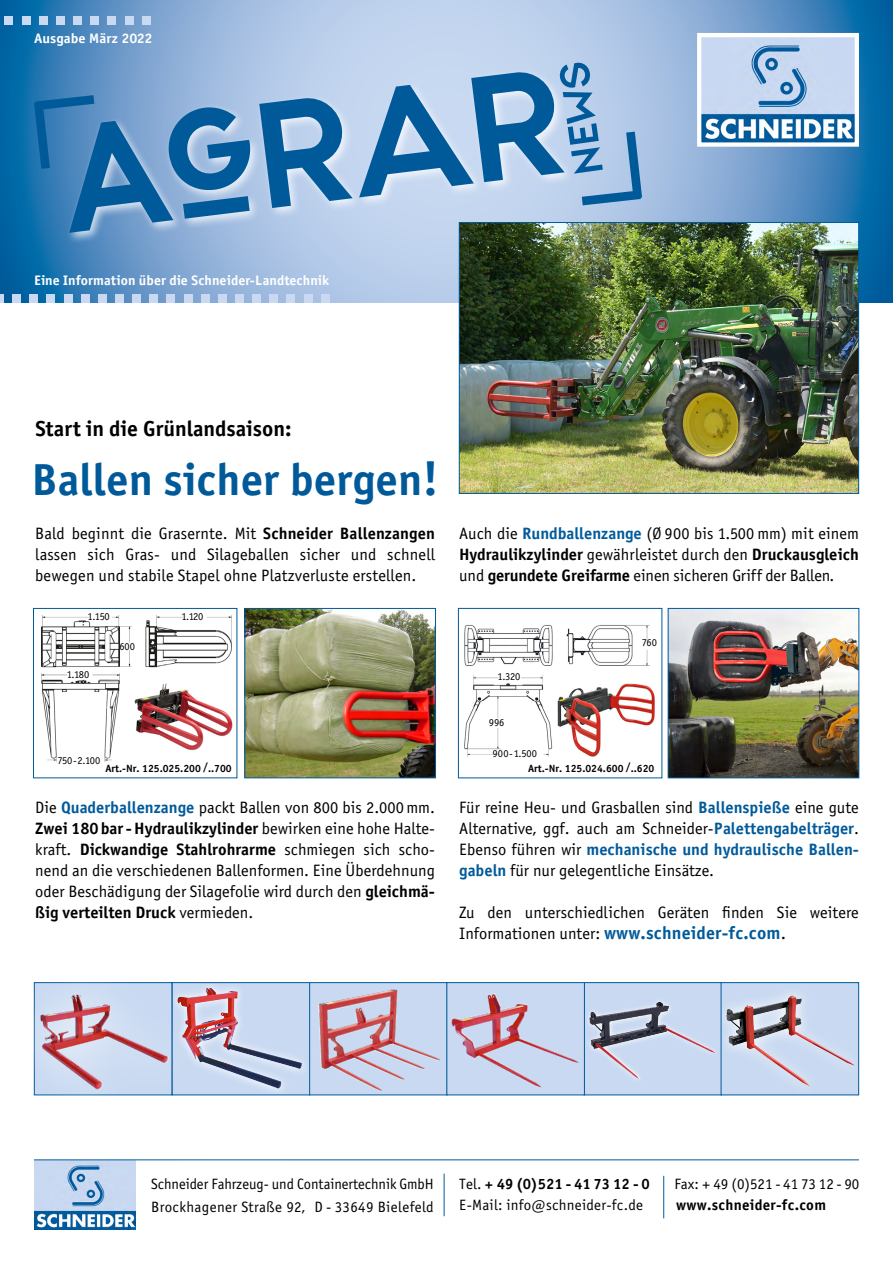
<style>
.page{position:relative;width:893px;height:1263px;background:#fff}
.page>*{position:absolute;margin:0;border:0;box-sizing:border-box;transform-origin:0 0}
.t1{font:45px "Officina Sans Bold ITC";color:#005a9a}
.t2{font:21.75px "Officina Sans Bold ITC";color:#000}
.t3{font:18px "Officina Sans Bold ITC";letter-spacing:.01em;color:#005a9a}
.t4{font:16.5px/21px "Officina Sans Book ITC";color:#000;text-align:justify}
.t5{font:16.5px "Officina Sans Bold ITC";color:#000}
.t6{font:16.5px "Officina Sans Bold ITC";color:#005a9a}
.t7{font:15px/23px "Officina Sans Book ITC";letter-spacing:-.005em;color:#000}
.t8{font:15px "Officina Sans Book ITC";letter-spacing:.015em;color:#000}
.t9{font:15px "Officina Sans Bold ITC";color:#000}
.t10{font:15px "Officina Sans Bold ITC";letter-spacing:.02em;color:#000}
.t11{font:13.8px "Officina Sans Bold ITC";letter-spacing:.005em;color:#fff}
.t12{font:13.8px "Officina Sans Bold ITC";letter-spacing:.005em;color:#fff;scale:1.04 1}
.t13{font:10.5px "Officina Sans Bold ITC";color:#000}
.t14{font:10.5px "Officina Sans Book ITC";letter-spacing:-.02em;color:#000}
.s1{font-size:48px}
.s2{font-family:"Officina Sans Bold ITC"}
.s3{font-family:"Officina Sans Bold ITC";color:#005a9a}
.s4{font-family:"Officina Sans Book ITC"}
.s5{font-family:"Officina Sans Book ITC";color:#000}
.s6{font-family:"Officina Sans Book ITC";font-size:16.5px;color:#000}
</style>
<div class="page">
<svg style="left:0;top:0;width:893px;height:303px;background:#74a3ce"></svg>
<svg style="left:26px;top:90px;width:39px;height:88px;background:#2372ad"></svg>
<div style="left:65px;top:67px;width:509px;height:177px;background:#fff;opacity:.75"></div>
<svg style="left:69px;top:70px;width:496px;height:163px;background:#78a5cd"></svg>
<svg style="left:559px;top:62px;width:91px;height:149px;background:#94b6da"></svg>
<img style="left:702px;top:38px;width:152px;height:104px">
<div style="left:697px;top:33px;width:162px;height:114px;border:4px solid #fff"></div>
<hr style="left:444px;top:1174px;width:1px;height:42px;background:#005a9a">
<div style="left:29px;top:294px;width:9px;height:9px;background:#c8d9f1"></div>
<div style="left:47px;top:294px;width:8px;height:9px;background:#c8d9f1"></div>
<div style="left:64px;top:294px;width:8px;height:9px;background:#c8d9f1"></div>
<div style="left:81px;top:294px;width:8px;height:9px;background:#c8d9f1"></div>
<div style="left:98px;top:294px;width:9px;height:9px;background:#c8d9f1"></div>
<div style="left:115px;top:294px;width:9px;height:9px;background:#c8d9f1"></div>
<div style="left:132px;top:294px;width:9px;height:9px;background:#c8d9f1"></div>
<div style="left:150px;top:294px;width:8px;height:9px;background:#c8d9f1"></div>
<div style="left:167px;top:294px;width:8px;height:9px;background:#c8d9f1"></div>
<div style="left:184px;top:294px;width:8px;height:9px;background:#c8d9f1"></div>
<div style="left:201px;top:294px;width:9px;height:9px;background:#c8d9f1"></div>
<div style="left:218px;top:294px;width:9px;height:9px;background:#c8d9f1"></div>
<div style="left:235px;top:294px;width:9px;height:9px;background:#c8d9f1"></div>
<div style="left:253px;top:294px;width:8px;height:9px;background:#c8d9f1"></div>
<div style="left:270px;top:294px;width:8px;height:9px;background:#c8d9f1"></div>
<div style="left:12px;top:294px;width:9px;height:9px;background:#c8d9f1"></div>
<div style="left:287px;top:294px;width:8px;height:9px;background:#c8d9f1"></div>
<div style="left:304px;top:294px;width:8px;height:9px;background:#c8d9f1"></div>
<div style="left:321px;top:294px;width:8px;height:9px;background:#c8d9f1"></div>
<svg style="left:0;top:294px;width:4px;height:9px"></svg>
<img style="left:34px;top:1160px;width:102px;height:70px">
<hr style="left:34px;top:1159px;width:825px;height:1px;background:#005a9a">
<hr style="left:663px;top:1176px;width:1px;height:42px;background:#005a9a">
<div style="left:5px;top:16px;width:8px;height:8px;background:#c8d9f1"></div>
<div style="left:22px;top:16px;width:8px;height:8px;background:#c8d9f1"></div>
<div style="left:39px;top:16px;width:9px;height:8px;background:#c8d9f1"></div>
<div style="left:56px;top:16px;width:9px;height:8px;background:#c8d9f1"></div>
<div style="left:73px;top:16px;width:9px;height:8px;background:#c8d9f1"></div>
<div style="left:91px;top:16px;width:8px;height:8px;background:#c8d9f1"></div>
<div style="left:108px;top:16px;width:8px;height:8px;background:#c8d9f1"></div>
<div style="left:125px;top:16px;width:8px;height:8px;background:#c8d9f1"></div>
<div style="left:142px;top:16px;width:9px;height:8px;background:#c8d9f1"></div>
<img style="left:461px;top:224px;width:396px;height:268px">
<div style="left:459px;top:222px;width:400px;height:272px;border:1px solid #005a9a"></div>
<img style="left:246px;top:610px;width:188px;height:166px">
<div style="left:244px;top:608px;width:192px;height:170px;border:1px solid #005a9a"></div>
<img style="left:41px;top:615px;width:192px;height:147px">
<div style="left:33px;top:608px;width:204px;height:170px;border:1px solid #005a9a"></div>
<img style="left:670px;top:610px;width:187px;height:166px">
<div style="left:668px;top:608px;width:191px;height:170px;border:1px solid #005a9a"></div>
<img style="left:464px;top:625px;width:191px;height:132px">
<div style="left:458px;top:608px;width:204px;height:170px;border:1px solid #005a9a"></div>
<div style="left:584px;top:983px;width:137px;height:112px;background:#c8d9f1"></div>
<svg style="left:588px;top:1001px;width:128px;height:52px"></svg>
<img style="left:589px;top:1002px;width:69px;height:77px">
<div style="left:584px;top:982px;width:138px;height:113px;border:1px solid #005a9a"></div>
<div style="left:721px;top:984px;width:138px;height:111px;background:#c8d9f1"></div>
<img style="left:726px;top:995px;width:128px;height:91px">
<div style="left:721px;top:982px;width:138px;height:113px;border:1px solid #005a9a"></div>
<div style="left:93px;top:903px;width:296px;height:272px;background:#fff"></div>
<div style="left:172px;top:983px;width:138px;height:112px;background:#c8d9f1"></div>
<img style="left:203px;top:988px;width:99px;height:101px">
<div style="left:172px;top:982px;width:138px;height:113px;border:1px solid #005a9a"></div>
<div style="left:310px;top:983px;width:137px;height:112px;background:#c8d9f1"></div>
<img style="left:318px;top:989px;width:122px;height:102px">
<div style="left:309px;top:982px;width:139px;height:113px;border:1px solid #005a9a"></div>
<div style="left:447px;top:983px;width:137px;height:112px;background:#c8d9f1"></div>
<img style="left:451px;top:993px;width:128px;height:94px">
<div style="left:446px;top:982px;width:139px;height:113px;border:1px solid #005a9a"></div>
<svg style="left:33px;top:982px;width:170px;height:114px"></svg>
<img style="left:39px;top:993px;width:130px;height:97px">
<p class="t12" style="left:34px;top:30px;width:115px">Ausgabe März 2022</p>
<p class="t11" style="left:34px;top:272px;width:297px">Eine Information über die Schneider-Landtechnik</p>
<h2 class="t2" style="left:35px;top:416px;width:257px">Start in die Grünlandsaison:</h2>
<h1 class="t1" style="left:31px;top:452px;width:409px">Ballen sicher bergen<span class="s1">!</span></h1>
<p class="t4" style="left:35px;top:523px;width:401px">Bald beginnt die Grasernte. Mit <span class="s2">Schneider Ballenzangen </span>lassen sich Gras- und Silageballen sicher und schnell bewegen und stabile Stapel ohne Platzverluste erstellen.</p>
<p class="t14" style="left:88px;top:610px;width:24px">1.150</p>
<p class="t14" style="left:67px;top:669px;width:24px">1.180</p>
<p class="t14" style="left:119px;top:641px;width:17px">600</p>
<p class="t14" style="left:181px;top:610px;width:23px">1.120</p>
<p class="t4" style="left:459px;top:523px;width:401px">Auch die <span class="s3">Rundballenzange</span> (Ø 900 bis 1.500 mm) mit einem</p>
<p class="t5" style="left:459px;top:544px;width:401px">Hydraulikzylinder <span class="s4">gewährleistet durch den</span> Druckausgleich</p>
<p class="t4" style="left:459px;top:565px;width:377px">und <span class="s2">gerundete Greifarme</span> einen sicheren Griff der Ballen.</p>
<p class="t14" style="left:497px;top:670px;width:25px">1.320</p>
<p class="t14" style="left:489px;top:716px;width:17px">996</p>
<p class="t14" style="left:642px;top:637px;width:17px">760</p>
<p class="t14" style="left:492px;top:747px;width:46px">900-1.500</p>
<p class="t14" style="left:57px;top:754px;width:45px">750-2.100</p>
<p class="t13" style="left:105px;top:762px;width:128px">Art.-Nr. 125.025.200 /..700</p>
<p class="t13" style="left:528px;top:762px;width:128px">Art.-Nr. 125.024.600 /..620</p>
<p class="t4" style="left:35px;top:797px;width:401px">Die <span class="s3">Quaderballenzange</span> packt Ballen von 800 bis 2.000mm.</p>
<p class="t5" style="left:35px;top:818px;width:401px">Zwei 180bar-Hydraulikzylinder <span class="s4">bewirken eine hohe Halte-</span></p>
<p class="t4" style="left:35px;top:839px;width:401px">kraft. <span class="s2">Dickwandige Stahlrohrarme</span> schmiegen sich scho&shy;nend an die verschiedenen Ballenformen. Eine Überdehnung oder Beschädigung der Silagefolie wird durch den <span class="s2">gleichmä-</span></p>
<p class="t5" style="left:35px;top:902px;width:220px">ßig verteilten Druck <span class="s4">vermieden.</span></p>
<p class="t4" style="left:459px;top:797px;width:401px">Für reine Heu- und Grasballen sind <span class="s3">Ballenspieße</span> eine gute<br>Alternative, ggf. auch am Schneider-<span class="s3">Palettengabelträger</span>.</p>
<p class="t6" style="left:459px;top:839px;width:401px"><span class="s5">Ebenso führen wir</span> mechanische und hydraulische Ballen-</p>
<p class="t4" style="left:459px;top:860px;width:256px"><span class="s3">gabeln</span> für nur gelegentliche Einsätze.</p>
<p class="t4" style="left:459px;top:902px;width:401px">Zu den unterschiedlichen Geräten finden Sie weitere</p>
<p class="t3" style="left:459px;top:922px;width:328px"><span class="s6">Informationen unter:</span> www.schneider-fc.com<span class="s5">.</span></p>
<p class="t7" style="left:151px;top:1172px;width:284px">Schneider Fahrzeug- und Containertechnik GmbH<br>Brockhagener Straße 92, D - 33649 Bielefeld</p>
<p class="t9" style="left:459px;top:1174px;width:192px"><span class="s4">Tel.</span> + 49 (0)521 - 41 73 12 - 0</p>
<p class="t8" style="left:674px;top:1175px;width:186px">Fax: + 49 (0)521 - 41 73 12 - 90</p>
<p class="t8" style="left:459px;top:1196px;width:185px">E-Mail: info@schneider-fc.de</p>
<p class="t10" style="left:676px;top:1196px;width:151px">www.schneider-fc.com</p>
</div>
